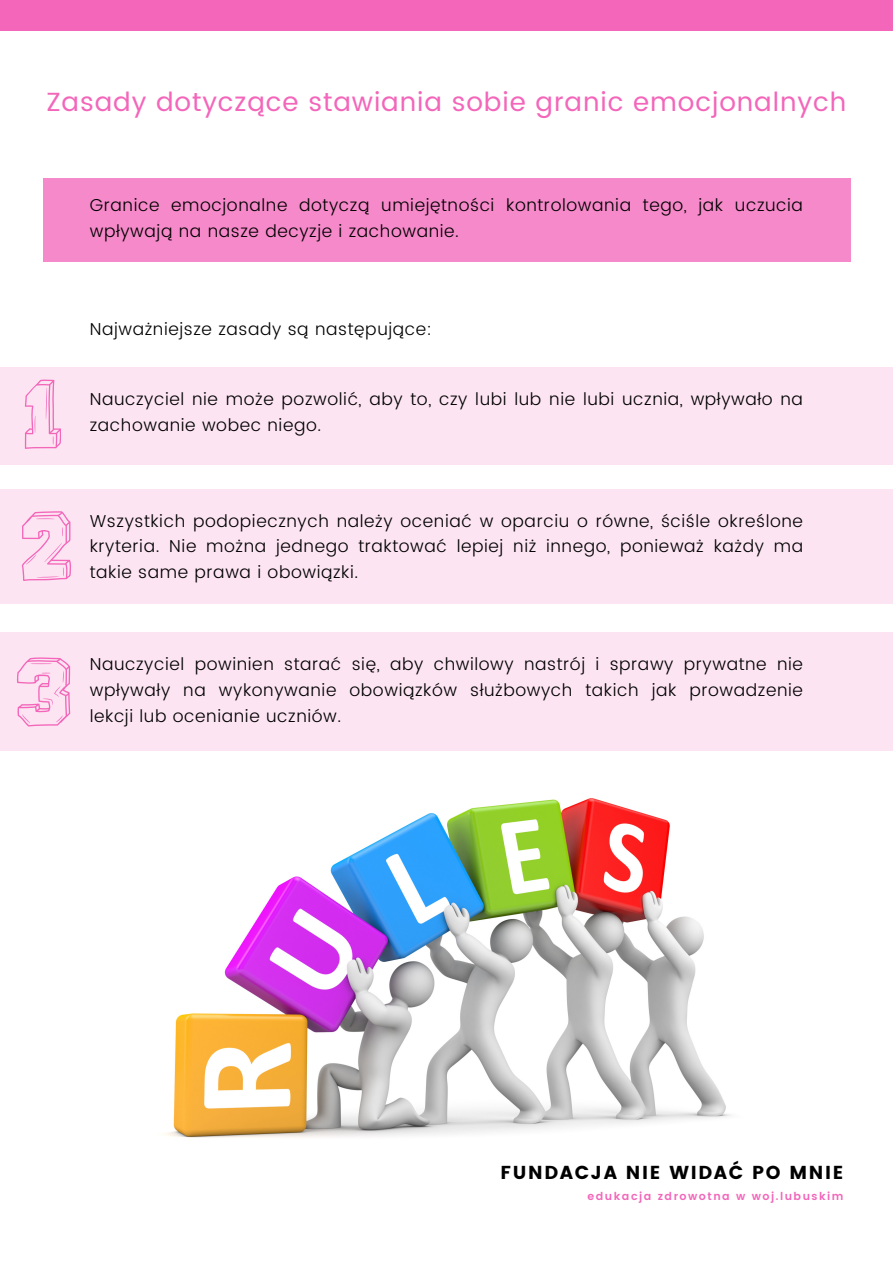
<style>
.page{position:relative;width:893px;height:1264px;background:#fff}
.page>*{position:absolute;margin:0;border:0;box-sizing:border-box;transform-origin:0 0}
.t1{font:26.25px "Poppins";letter-spacing:.035em;color:#f366ba}
.t2{font:18.75px "Poppins";letter-spacing:.09em;color:#000}
.t3{font:300 17.25px/25.8px "Poppins";letter-spacing:.035em;color:#000}
.t4{font:600 10.95px "Poppins";letter-spacing:.135em;color:#f366ba}
</style>
<div class="page">
<div style="left:0;top:0;width:892px;height:31px;background:#f366ba"></div>
<div style="left:43px;top:179px;width:807px;height:83px;background:#f589c9"></div>
<img style="left:164px;top:798px;width:567px;height:340px">
<div style="left:0;top:367px;width:892px;height:98px;background:#fce4f2"></div>
<div style="left:0;top:488px;width:892px;height:115px;background:#fce4f2"></div>
<svg style="left:25px;top:379px;width:36px;height:70px"></svg>
<svg style="left:22px;top:511px;width:49px;height:70px"></svg>
<div style="left:0;top:632px;width:892px;height:118px;background:#fce4f2"></div>
<svg style="left:17px;top:657px;width:53px;height:69px"></svg>
<p class="t1" style="left:46px;top:86px;width:801px">Zasady dotyczące stawiania sobie granic emocjonalnych</p>
<p class="t3" style="left:90px;top:192px;width:714px">Granice emocjonalne dotyczą umiejętności kontrolowania tego, jak uczucia wpływają na nasze decyzje i zachowanie.</p>
<p class="t3" style="left:90px;top:316px;width:344px">Najważniejsze zasady są następujące:</p>
<p class="t3" style="left:90px;top:386px;width:714px">Nauczyciel nie może pozwolić, aby to, czy lubi lub nie lubi ucznia, wpływało na zachowanie wobec niego.</p>
<p class="t3" style="left:90px;top:507px;width:714px;text-align:justify">Wszystkich podopiecznych należy oceniać w oparciu o równe, ściśle określone kryteria. Nie można jednego traktować lepiej niż innego, ponieważ każdy ma takie same prawa i obowiązki.</p>
<p class="t3" style="left:90px;top:651px;width:714px;text-align:justify">Nauczyciel powinien starać się, aby chwilowy nastrój i sprawy prywatne nie wpływały na wykonywanie obowiązków służbowych takich jak prowadzenie lekcji lub ocenianie uczniów.</p>
<p class="t2" style="left:500px;top:1161px;width:344px">FUNDACJA NIE WIDAĆ PO MNIE</p>
<p class="t4" style="left:587px;top:1190px;width:257px">edukacja zdrowotna w woj.lubuskim</p>
</div>
